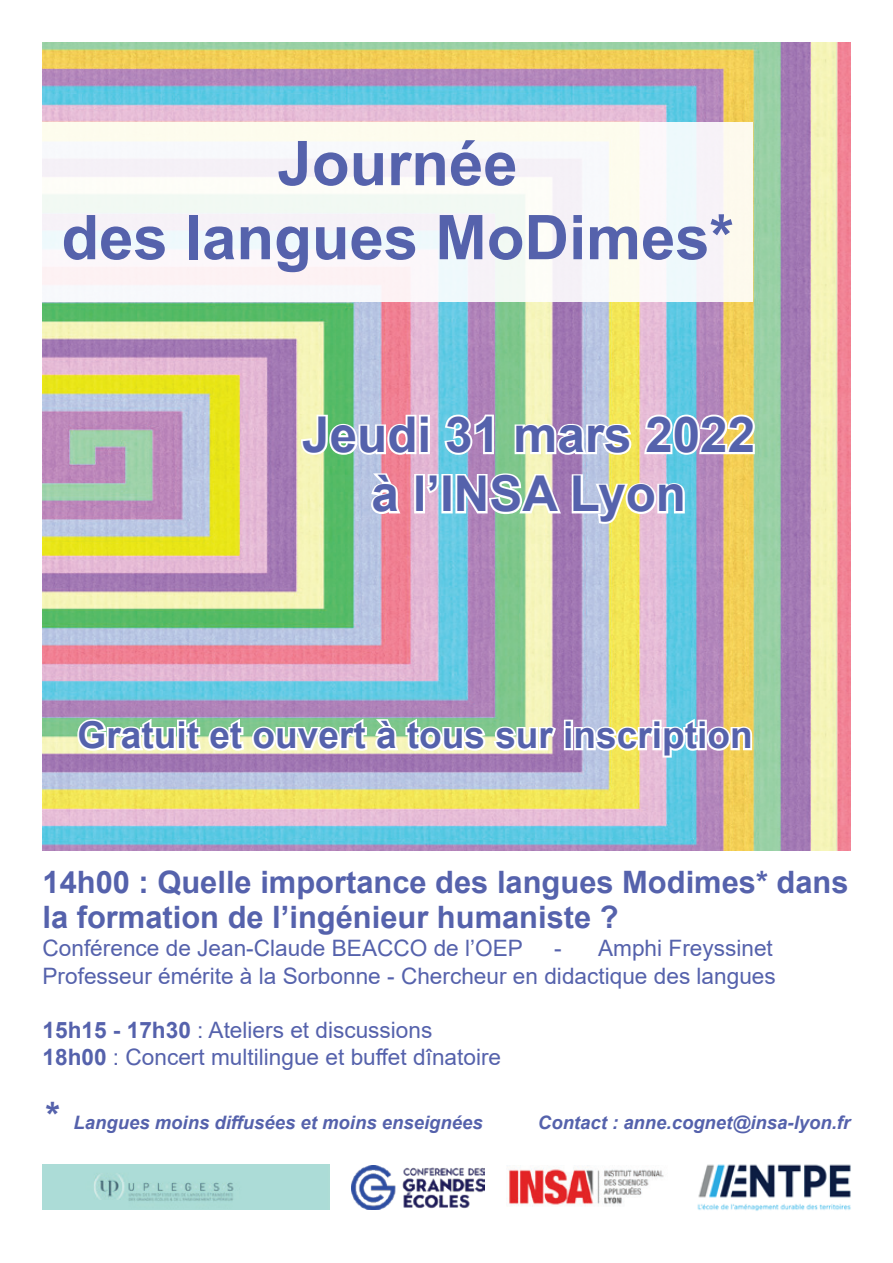
<style>
.page{position:relative;width:893px;height:1263px;background:#fff}
.page>*{position:absolute;margin:0;border:0;box-sizing:border-box;transform-origin:0 0}
.t1{font:700 61.65px/74.1px "Arial";color:#5562ac;text-align:center}
.t2{font:700 49.35px/59.2px "Arial";color:#5562ac;text-align:center}
.t3{font:700 37.05px "Arial";color:#5562ac}
.t4{font:700 30.9px/35px "Arial";color:#5562ac}
.t5{font:22.65px/27.8px "Arial";color:#5562ac;text-align:right}
.t6{font:italic 700 18.45px "Arial";color:#5562ac}
.s1{font-weight:700}
.s2{font-size:37.05px}
</style>
<div class="page">
<img style="left:43px;top:43px;width:807px;height:807px">
<div style="left:43px;top:122px;width:710px;height:180px;background:#f7f9f7"></div>
<svg style="left:299px;top:413px;width:133px;height:45px"></svg>
<svg style="left:442px;top:412px;width:54px;height:45px"></svg>
<svg style="left:513px;top:421px;width:121px;height:37px"></svg>
<svg style="left:642px;top:412px;width:116px;height:45px"></svg>
<svg style="left:368px;top:470px;width:36px;height:47px"></svg>
<div style="left:414px;top:474px;width:11px;height:39px;border:4px solid #fff"></div>
<svg style="left:423px;top:472px;width:18px;height:24px"></svg>
<div style="left:441px;top:474px;width:12px;height:39px;border:4px solid #fff"></div>
<svg style="left:453px;top:471px;width:111px;height:45px"></svg>
<svg style="left:570px;top:472px;width:117px;height:54px"></svg>
<svg style="left:74px;top:715px;width:680px;height:45px"></svg>
<img style="left:508px;top:1165px;width:156px;height:41px">
<img style="left:43px;top:1165px;width:287px;height:44px">
<img style="left:697px;top:1164px;width:154px;height:47px">
<img style="left:352px;top:1165px;width:132px;height:44px">
<h1 class="t1" style="left:61px;top:127px;width:674px">Journée<br>des langues MoDimes*</h1>
<h2 class="t2" style="left:302px;top:406px;width:454px">Jeudi 31 mars 2022 à l’INSA Lyon</h2>
<h3 class="t3" style="left:78px;top:709px;width:676px">Gratuit et ouvert à tous sur inscription</h3>
<h3 class="t4" style="left:43px;top:865px;width:808px">14h00 : Quelle importance des langues Modimes* dans la formation de l’ingénieur humaniste ?</h3>
<p class="t5" style="left:43px;top:934px;width:482px">Conférence de Jean-Claude BEACCO de l’OEP</p>
<p class="t5" style="left:43px;top:934px;width:735px">- Amphi Freyssinet<br>Professeur émérite à la Sorbonne - Chercheur en didactique des langues</p>
<p class="t5" style="left:43px;top:1016px;width:460px;line-height:27.2px;text-align:left"><span class="s1">15h15 - 17h30</span> : Ateliers et discussions<br><span class="s1">18h00</span> : Concert multilingue et buffet dînatoire</p>
<p class="t6" style="left:43px;top:1110px;width:442px"><span class="s2">*</span> Langues moins diffusées et moins enseignées</p>
<p class="t6" style="left:538px;top:1110px;width:314px">Contact : anne.cognet@insa-lyon.fr</p>
</div>
